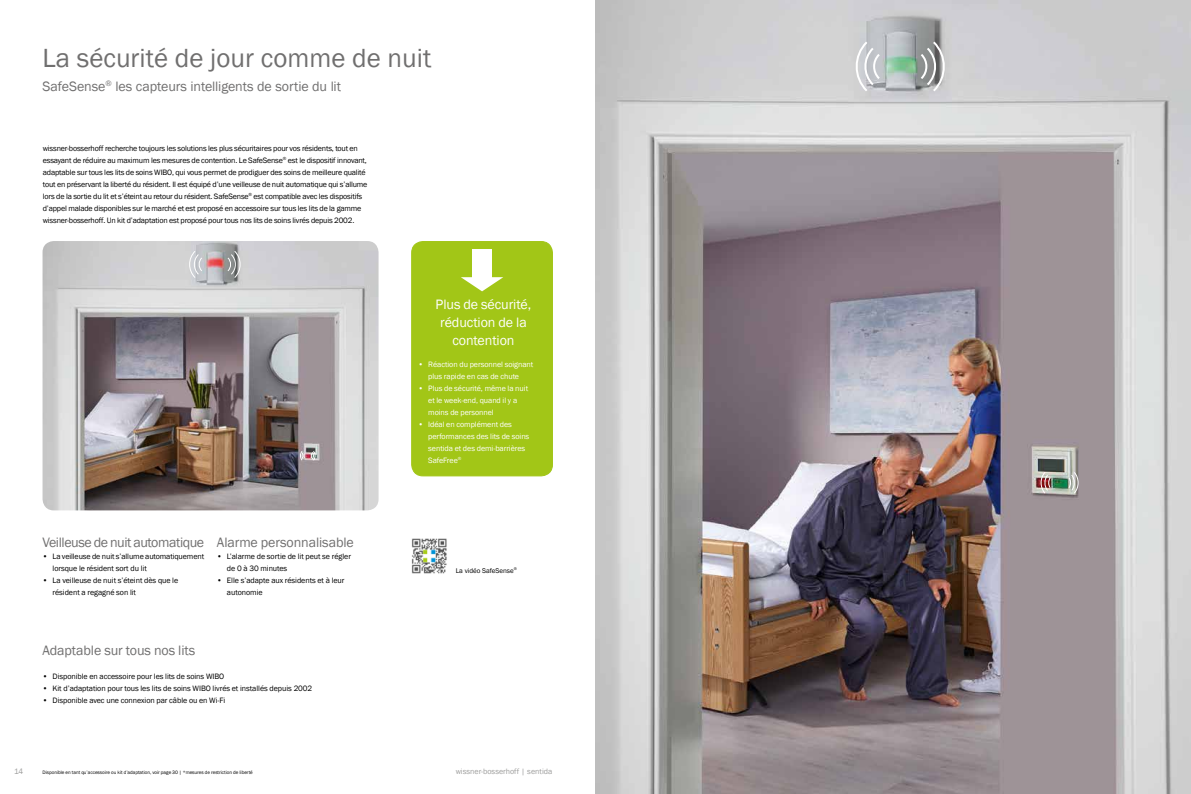
<style>
.page{position:relative;width:1191px;height:794px;background:#fff}
.page>*{position:absolute;margin:0;border:0;box-sizing:border-box;transform-origin:0 0}
.t1{font:27px "Franklin Gothic";color:#706f6f}
.t2{font:14px "Franklin Gothic";letter-spacing:-.005em;color:#706f6f}
.t3{font:14px "Franklin Gothic";letter-spacing:-.03em;color:#706f6f}
.t4{font:14px/18px "Franklin Gothic";letter-spacing:-.005em;color:#fff;text-align:center}
.t5{font:8px/12px "Franklin Gothic";letter-spacing:-.02em;color:#000}
.t6{font:8px/12px "Franklin Gothic";letter-spacing:-.005em;color:#fff}
.t7{font:8px "Franklin Gothic";color:#9d9d9c}
.t8{font:7px "Franklin Gothic";color:#000}
.t9{font:5px "Franklin Gothic";letter-spacing:-.005em;color:#000}
</style>
<div class="page">
<img style="left:43px;top:241px;width:335px;height:269px">
<img style="left:595px;top:0;width:596px;height:794px">
<svg style="left:226px;top:250px;width:16px;height:29px"></svg>
<svg style="left:188px;top:250px;width:15px;height:29px"></svg>
<svg style="left:300px;top:450px;width:16px;height:11px"></svg>
<svg style="left:918px;top:39px;width:29px;height:55px;background:#a6a8a8"></svg>
<svg style="left:853px;top:39px;width:29px;height:55px;background:#cecfd3"></svg>
<svg style="left:1067px;top:471px;width:12px;height:23px"></svg>
<svg style="left:1039px;top:471px;width:12px;height:23px"></svg>
<div style="left:412px;top:241px;width:140px;height:235px;background:#a2c617;border-radius:11px"></div>
<div style="left:411px;top:241px;width:142px;height:235px;border:1px solid #a2c617;border-radius:11px"></div>
<svg style="left:461px;top:277px;width:42px;height:14px"></svg>
<div style="left:472px;top:249px;width:20px;height:30px;background:#fff"></div>
<img style="left:411px;top:539px;width:36px;height:35px">
<h1 class="t1" style="left:43px;top:41px;width:390px">La sécurité de jour comme de nuit</h1>
<h2 class="t2" style="left:43px;top:77px;width:300px">SafeSense<sup>®</sup> les capteurs intelligents de sortie du lit</h2>
<p class="t5" style="left:43px;top:142px;width:326px">wissner-bosserhoff recherche toujours les solutions les plus sécuritaires pour vos résidents, tout en essayant de réduire au maximum les mesures de contention. Le SafeSense<sup>®</sup> est le dispositif innovant, adaptable sur tous les lits de soins WIBO, qui vous permet de prodiguer des soins de meilleure qualité tout en préservant la liberté du résident. Il est équipé d’une veilleuse de nuit automatique qui s’allume lors de la sortie du lit et s’éteint au retour du résident. SafeSense<sup>®</sup> est compatible avec les dispositifs d’appel malade disponibles sur le marché et est proposé en accessoire sur tous les lits de la gamme wissner-bosserhoff. Un kit d’adaptation est proposé pour tous nos lits de soins livrés depuis 2002.</p>
<h2 class="t3" style="left:43px;top:534px;width:313px">Veilleuse de nuit automatique Alarme personnalisable</h2>
<p class="t5" style="left:53px;top:550px;width:153px;text-indent:-10px">• La veilleuse de nuit s’allume automatiquement lorsque le résident sort du lit</p>
<p class="t5" style="left:53px;top:574px;width:127px;text-indent:-10px">• La veilleuse de nuit s’éteint dès que le résident a regagné son lit</p>
<p class="t5" style="left:227px;top:550px;width:126px;text-indent:-10px">• L’alarme de sortie de lit peut se régler de 0 à 30 minutes</p>
<p class="t5" style="left:227px;top:574px;width:119px;text-indent:-10px">• Elle s’adapte aux résidents et à leur autonomie</p>
<h2 class="t2" style="left:43px;top:641px;width:154px">Adaptable sur tous nos lits</h2>
<p class="t5" style="left:43px;top:670px;width:183px">• Disponible en accessoire pour les lits de soins WIBO</p>
<p class="t5" style="left:43px;top:682px;width:271px">• Kit d’adaptation pour tous les lits de soins WIBO livrés et installés depuis 2002</p>
<p class="t5" style="left:43px;top:694px;width:184px">• Disponible avec une connexion par câble ou en Wi-Fi</p>
<h2 class="t4" style="left:435px;top:296px;width:97px">Plus de sécurité, réduction de la contention</h2>
<p class="t6" style="left:418px;top:358px;width:117px;text-align:center">• Réaction du personnel soignant plus rapide en cas de chute</p>
<p class="t6" style="left:428px;top:382px;width:101px;text-indent:-10px">• Plus de sécurité, même la nuit et le week-end, quand il y a moins de personnel</p>
<p class="t6" style="left:428px;top:418px;width:103px;text-indent:-10px">• Idéal en complément des performances des lits de soins sentida et des demi-barrières<br>SafeFree<sup>®</sup></p>
<p class="t8" style="left:456px;top:566px;width:63px">La vidéo SafeSense<sup>®</sup></p>
<p class="t7" style="left:14px;top:766px;width:11px">14</p>
<p class="t7" style="left:456px;top:766px;width:98px">wissner-bosserhoff | sentida</p>
<p class="t9" style="left:43px;top:769px;width:212px">Disponible en tant qu’accessoire ou kit d’adaptation, voir page 30 | *mesures de restriction de liberté</p>
</div>
